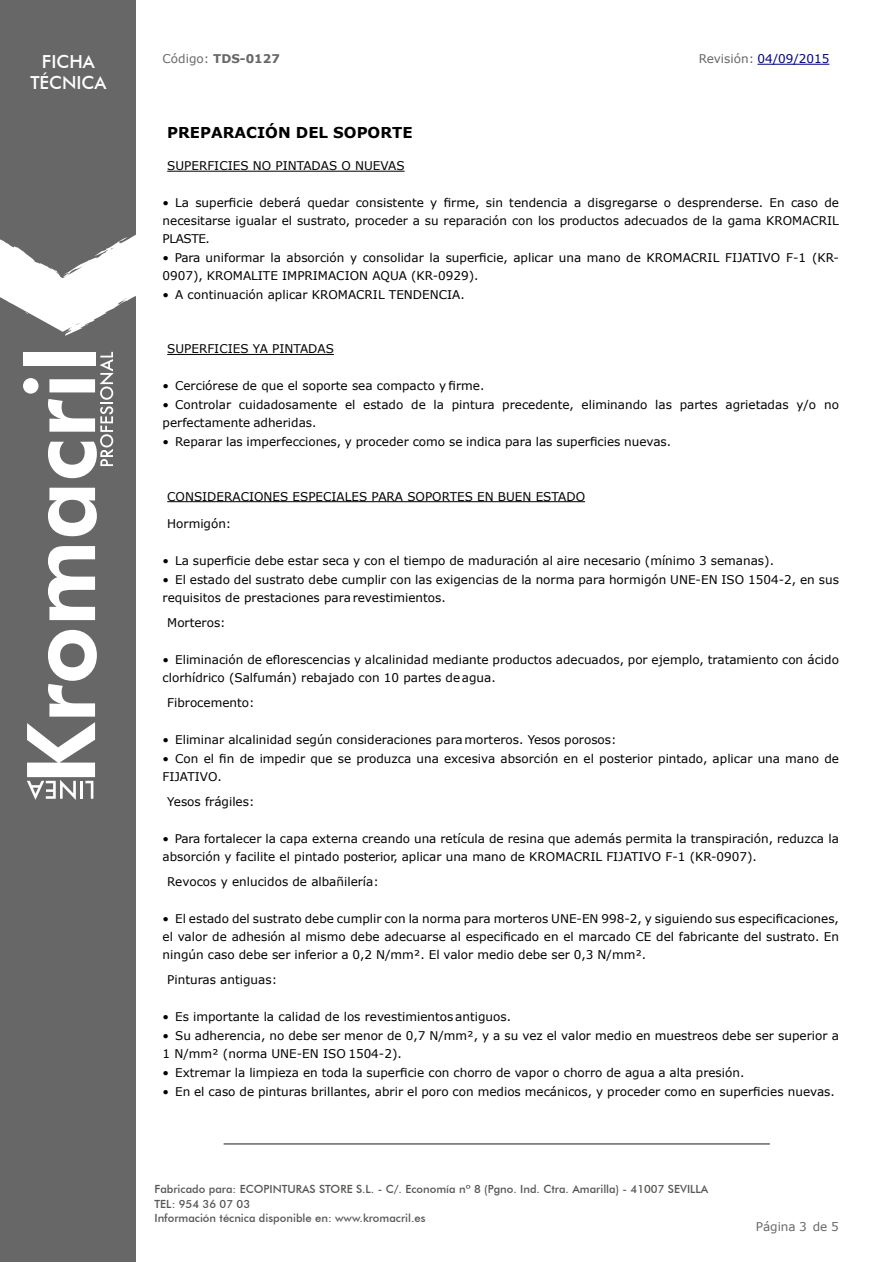
<style>
.page{position:relative;width:893px;height:1263px;background:#fff}
.page>*{position:absolute;margin:0;border:0;box-sizing:border-box;transform-origin:0 0}
.t1{font:500 18px/21.6px "Futura BT";color:#fff;text-align:center}
.t2{font:700 15px "Verdana";color:#000}
.t3{font:12px/18px "Verdana";color:#000}
.t4{font:12px "Verdana";color:#00007f}
.t5{font:700 12px "Verdana";color:#676767}
.t6{font:12px "Verdana";color:#676767}
.t7{font:500 11.25px/14.4px "Futura BT";color:#575756}
.s1{font-weight:400}
.s2{color:#676767}
</style>
<div class="page">
<div style="left:1px;top:1px;width:135px;height:1261px;background:#676767"></div>
<svg style="left:48px;top:546px;width:47px;height:74px"></svg>
<svg style="left:48px;top:488px;width:49px;height:48px"></svg>
<svg style="left:23px;top:352px;width:91px;height:126px"></svg>
<svg style="left:27px;top:630px;width:70px;height:170px"></svg>
<svg style="left:0;top:191px;width:136px;height:145px"></svg>
<hr style="left:224px;top:1143px;width:546px;height:2px;background:#676767">
<hr style="left:757px;top:64px;width:72px;height:1px;background:#00007f">
<hr style="left:167px;top:171px;width:238px;height:1px;background:#000">
<hr style="left:167px;top:354px;width:167px;height:1px;background:#000">
<hr style="left:167px;top:501px;width:418px;height:1px;background:#000">
<h1 class="t1" style="left:30px;top:50px;width:78px">FICHA<br>TÉCNICA</h1>
<p class="t5" style="left:163px;top:51px;width:119px"><span class="s1">Código:</span> TDS-0127</p>
<p class="t4" style="left:699px;top:51px;width:132px"><span class="s2">Revisión:</span> 04/09/2015</p>
<p class="t2" style="left:167px;top:122px;width:247px">PREPARACIÓN DEL SOPORTE</p>
<p class="t3" style="left:167px;top:157px;width:239px">SUPERFICIES NO PINTADAS O NUEVAS</p>
<p class="t3" style="left:163px;top:194px;width:678px;text-align:justify">• La superficie deberá quedar consistente y firme, sin tendencia a disgregarse o desprenderse. En caso de necesitarse igualar el sustrato, proceder a su reparación con los productos adecuados de la gama KROMACRIL PLASTE.</p>
<p class="t3" style="left:163px;top:249px;width:678px">• Para uniformar la absorción y consolidar la superficie, aplicar una mano de KROMACRIL FIJATIVO F-1 (KR-<br>0907), KROMALITE IMPRIMACION AQUA (KR-0929).</p>
<p class="t3" style="left:163px;top:286px;width:304px">• A continuación aplicar KROMACRIL TENDENCIA.</p>
<p class="t3" style="left:167px;top:340px;width:168px">SUPERFICIES YA PINTADAS</p>
<p class="t3" style="left:163px;top:377px;width:323px">• Cerciórese de que el soporte sea compacto y firme.</p>
<p class="t3" style="left:163px;top:396px;width:678px">• Controlar cuidadosamente el estado de la pintura precedente, eliminando las partes agrietadas y/o no perfectamente adheridas.</p>
<p class="t3" style="left:163px;top:433px;width:510px">• Reparar las imperfecciones, y proceder como se indica para las superficies nuevas.</p>
<p class="t3" style="left:167px;top:487px;width:419px">CONSIDERACIONES ESPECIALES PARA SOPORTES EN BUEN ESTADO</p>
<p class="t3" style="left:167px;top:515px;width:66px">Hormigón:</p>
<p class="t3" style="left:163px;top:551px;width:613px">• La superficie debe estar seca y con el tiempo de maduración al aire necesario (mínimo 3 semanas).</p>
<p class="t3" style="left:163px;top:570px;width:678px">• El estado del sustrato debe cumplir con las exigencias de la norma para hormigón UNE-EN ISO 1504-2, en sus requisitos de prestaciones para revestimientos.</p>
<p class="t3" style="left:167px;top:614px;width:60px">Morteros:</p>
<p class="t3" style="left:163px;top:650px;width:678px">• Eliminación de eflorescencias y alcalinidad mediante productos adecuados, por ejemplo, tratamiento con ácido clorhídrico (Salfumán) rebajado con 10 partes de agua.</p>
<p class="t3" style="left:167px;top:694px;width:89px">Fibrocemento:</p>
<p class="t3" style="left:163px;top:731px;width:455px">• Eliminar alcalinidad según consideraciones para morteros. Yesos porosos:</p>
<p class="t3" style="left:163px;top:749px;width:678px">• Con el fin de impedir que se produzca una excesiva absorción en el posterior pintado, aplicar una mano de<br>FIJATIVO.</p>
<p class="t3" style="left:167px;top:793px;width:89px">Yesos frágiles:</p>
<p class="t3" style="left:163px;top:830px;width:678px">• Para fortalecer la capa externa creando una retícula de resina que además permita la transpiración, reduzca la absorción y facilite el pintado posterior, aplicar una mano de KROMACRIL FIJATIVO F-1 (KR-0907).</p>
<p class="t3" style="left:167px;top:873px;width:213px">Revocos y enlucidos de albañilería:</p>
<p class="t3" style="left:163px;top:910px;width:678px;text-align:justify">• El estado del sustrato debe cumplir con la norma para morteros UNE-EN 998-2, y siguiendo sus especificaciones, el valor de adhesión al mismo debe adecuarse al especificado en el marcado CE del fabricante del sustrato. En ningún caso debe ser inferior a 0,2 N/mm². El valor medio debe ser 0,3 N/mm².</p>
<p class="t3" style="left:167px;top:971px;width:111px">Pinturas antiguas:</p>
<p class="t3" style="left:163px;top:1008px;width:350px">• Es importante la calidad de los revestimientos antiguos.</p>
<p class="t3" style="left:163px;top:1027px;width:678px">• Su adherencia, no debe ser menor de 0,7 N/mm², y a su vez el valor medio en muestreos debe ser superior a<br>1 N/mm² (norma UNE-EN ISO 1504-2).</p>
<p class="t3" style="left:163px;top:1064px;width:583px">• Extremar la limpieza en toda la superficie con chorro de vapor o chorro de agua a alta presión.</p>
<p class="t3" style="left:163px;top:1082px;width:674px">• En el caso de pinturas brillantes, abrir el poro con medios mecánicos, y proceder como en superficies nuevas.</p>
<p class="t7" style="left:154px;top:1182px;width:555px">Fabricado para: ECOPINTURAS STORE S.L. - C/. Economía nº 8 (Pgno. Ind. Ctra. Amarilla) - 41007 SEVILLA<br>TEL: 954 36 07 03<br>Información técnica disponible en: www.kromacril.es</p>
<p class="t6" style="left:756px;top:1218px;width:52px">Página 3</p>
<p class="t6" style="left:813px;top:1218px;width:28px">de 5</p>
</div>
